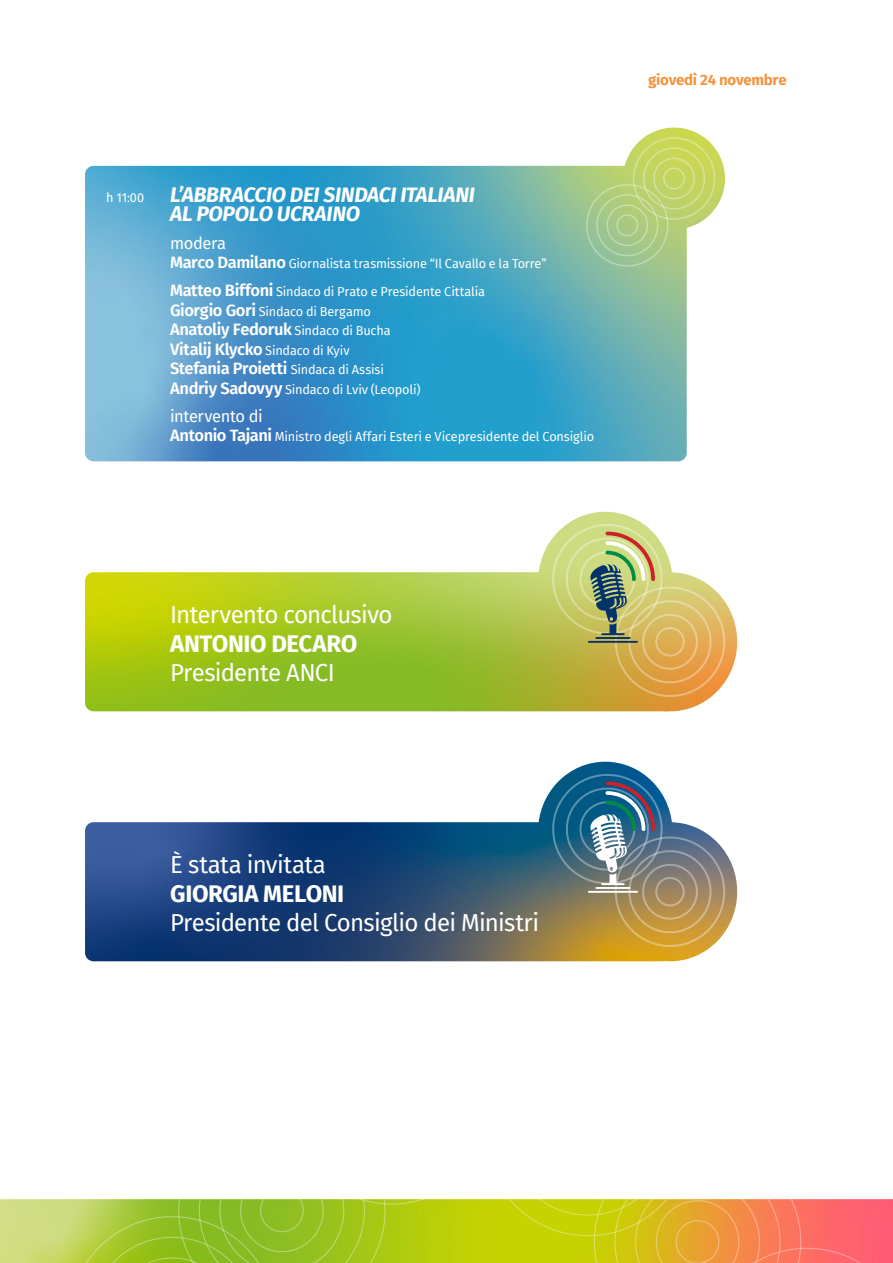
<style>
.page{position:relative;width:893px;height:1263px;background:#fff}
.page>*{position:absolute;margin:0;border:0;box-sizing:border-box;transform-origin:0 0}
.t1{font:24px "Fira Sans";letter-spacing:-.03em;color:#fff}
.t2{font:700 24px "Fira Sans";letter-spacing:-.02em;color:#fff}
.t3{font:italic 700 21px/19.2px "Fira Sans";letter-spacing:-.015em;color:#fff}
.t4{font:600 16.5px/19.5px "Fira Sans";letter-spacing:-.025em;color:#fff}
.t5{font:16.5px "Fira Sans";letter-spacing:-.025em;color:#fff}
.t6{font:700 15px "Fira Sans";letter-spacing:-.015em;color:#f29440}
.t7{font:12.75px/19.5px "Fira Sans";letter-spacing:-.015em;color:#fff}
.s1{font-weight:400;font-style:normal;font-size:12.75px}
.s2{font-weight:600;font-size:16.5px}
.s3{font-weight:400;font-size:12.75px}
</style>
<div class="page">
<img style="left:0;top:1199px;width:69px;height:64px">
<svg style="left:69px;top:1199px;width:824px;height:64px;background:#c2b42c"></svg>
<img style="left:85px;top:166px;width:602px;height:295px">
<img style="left:653px;top:128px;width:72px;height:76px">
<svg style="left:581px;top:132px;width:137px;height:136px"></svg>
<img style="left:85px;top:822px;width:511px;height:139px">
<img style="left:596px;top:865px;width:142px;height:97px">
<img style="left:531px;top:762px;width:100px;height:145px">
<img style="left:548px;top:767px;width:184px;height:181px">
<img style="left:85px;top:572px;width:511px;height:139px">
<img style="left:596px;top:615px;width:142px;height:97px">
<img style="left:531px;top:512px;width:100px;height:146px">
<svg style="left:548px;top:517px;width:184px;height:181px"></svg>
<h2 class="t3" style="left:170px;top:183px;width:306px;text-indent:-64px"><span class="s1">h 11:00</span> L’ABBRACCIO DEI SINDACI ITALIANI<br>AL POPOLO UCRAINO</h2>
<p class="t5" style="left:170px;top:230px;width:58px">modera</p>
<p class="t7" style="left:170px;top:254px;width:378px"><span class="s2">Marco Damilano</span> Giornalista trasmissione “Il Cavallo e la Torre”</p>
<p class="t7" style="left:170px;top:282px;width:316px"><span class="s2">Matteo Biffoni</span> Sindaco di Prato e Presidente Cittalia<br><span class="s2">Giorgio Gori</span> Sindaco di Bergamo</p>
<p class="t4" style="left:170px;top:319px;width:222px">Anatoliy Fedoruk <span class="s3">Sindaco di Bucha<br></span>Vitalij Klycko <span class="s3">Sindaco di Kyiv<br></span>Stefania Proietti <span class="s3">Sindaca di Assisi</span></p>
<p class="t7" style="left:170px;top:379px;width:252px"><span class="s2">Andriy Sadovyy</span> Sindaco di Lviv (Leopoli)</p>
<p class="t5" style="left:170px;top:403px;width:94px">intervento di</p>
<p class="t7" style="left:170px;top:426px;width:426px"><span class="s2">Antonio Tajani</span> Ministro degli Affari Esteri e Vicepresidente del Consiglio</p>
<p class="t6" style="left:648px;top:67px;width:140px">giovedì 24 novembre</p>
<h1 class="t1" style="left:170px;top:596px;width:224px">Intervento conclusivo</h1>
<h1 class="t2" style="left:170px;top:623px;width:189px">ANTONIO DECARO</h1>
<h1 class="t1" style="left:170px;top:654px;width:166px">Presidente ANCI</h1>
<h1 class="t1" style="left:170px;top:846px;width:157px">È stata invitata</h1>
<h1 class="t2" style="left:170px;top:873px;width:176px">GIORGIA MELONI</h1>
<h1 class="t1" style="left:170px;top:904px;width:371px">Presidente del Consiglio dei Ministri</h1>
</div>
